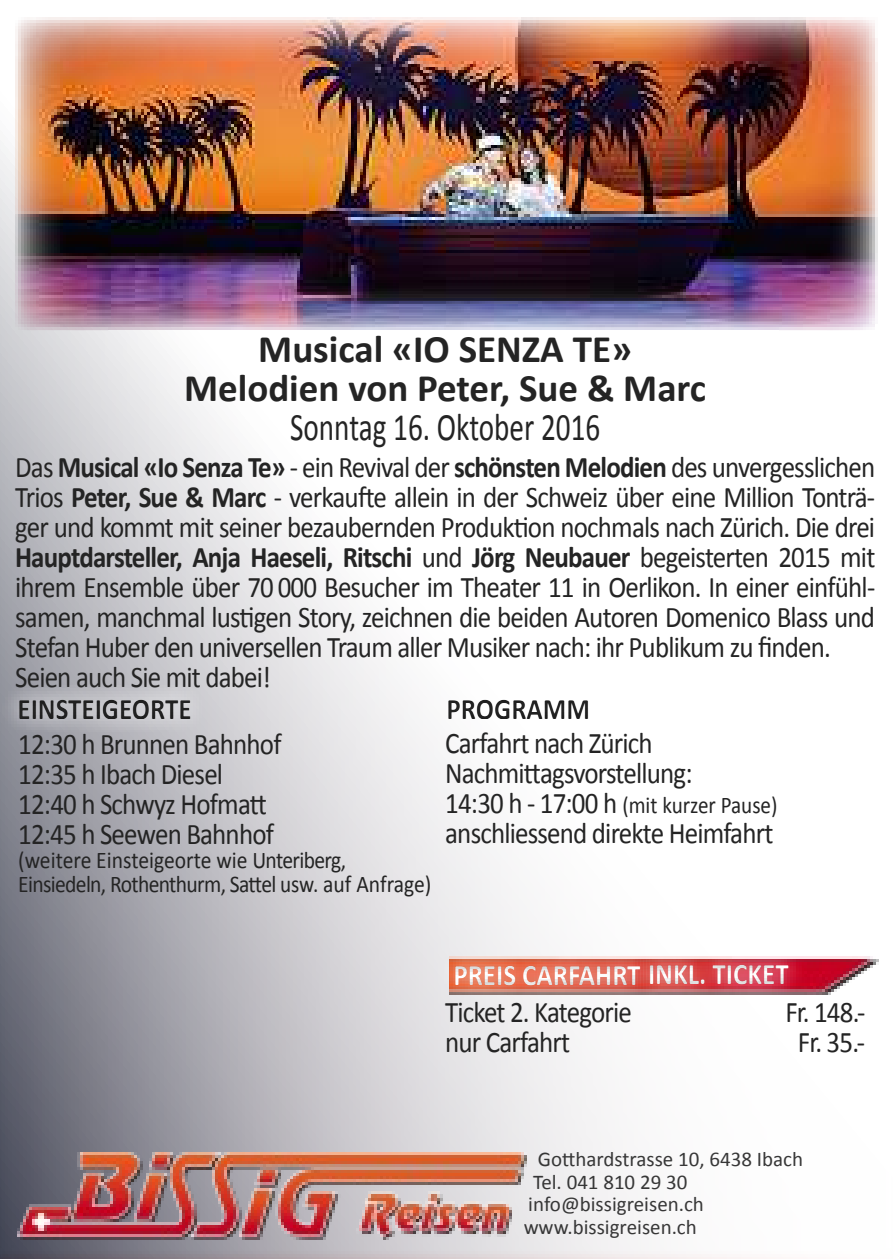
<style>
.page{position:relative;width:893px;height:1259px;background:#fff}
.page>*{position:absolute;margin:0;border:0;box-sizing:border-box;transform-origin:0 0}
.t1{font:700 39px/39px "Calibri";color:#242424;text-align:center}
.t2{font:39px "Calibri";color:#242424;scale:.75 1}
.t3{font:30px/30px "Calibri";letter-spacing:-.03em;color:#242424;scale:.9 1}
.t4{font:700 30px "Calibri";color:#fff;scale:.9 1}
.t5{font:700 30px "Calibri";color:#242424;scale:.9 1}
.t6{font:24px/24px "Calibri";letter-spacing:-.03em;color:#242424;scale:.9 1}
.t7{font:24px "Calibri";letter-spacing:-.01em;color:#242424;scale:.88 1}
.t8{font:21px "Calibri";color:#242424}
.s1{font-weight:700}
.s2{font-size:30px}
</style>
<div class="page">
<div style="left:0;top:0;width:893px;height:1259px;background:#e12d21;opacity:.5"></div>
<img style="left:18px;top:1152px;width:509px;height:87px">
<div style="left:429px;top:680px;width:179px;height:57px;background:#fff"></div>
<div style="left:431px;top:684px;width:187px;height:51px;background:#000;opacity:.5"></div>
<div style="left:0;top:680px;width:209px;height:58px;background:#fff;opacity:.75"></div>
<div style="left:0;top:685px;width:219px;height:51px;background:#000;opacity:.5"></div>
<img style="left:815px;top:950px;width:63px;height:47px">
<div style="left:436px;top:946px;width:222px;height:58px;background:#f3f3f4"></div>
<div style="left:435px;top:951px;width:232px;height:48px;background:#000;opacity:.5"></div>
<img style="left:15px;top:17px;width:863px;height:314px">
<div style="left:630px;top:945px;width:176px;height:58px;background:#fff"></div>
<div style="left:620px;top:950px;width:195px;height:51px;background:#000;opacity:.5"></div>
<h1 class="t1" style="left:184px;top:328px;width:524px">Musical «IO SENZA TE»<br>Melodien von Peter, Sue &amp; Marc</h1>
<h1 class="t2" style="left:290px;top:400px;width:415px">Sonntag 16. Oktober 2016</h1>
<p class="t3" style="left:15px;top:451px;width:957px">Das <span class="s1">Musical «Io Senza Te»</span> - ein Revival der <span class="s1">schönsten Melodien</span> des unvergesslichen Trios <span class="s1">Peter, Sue &amp; Marc</span> - verkaufte allein in der Schweiz über eine Million Tonträ&shy;ger und kommt mit seiner bezaubernden Produktion nochmals nach Zürich. Die drei <span class="s1">Hauptdarsteller, Anja Haeseli, Ritschi</span> und <span class="s1">Jörg Neubauer</span> begeisterten 2015 mit ihrem Ensemble über 70 000 Besucher im Theater 11 in Oerlikon. In einer einfühl&shy;samen, manchmal lustigen Story, zeichnen die beiden Autoren Domenico Blass und Stefan Huber den universellen Traum aller Musiker nach: ihr Publikum zu finden.<br>Seien auch Sie mit dabei!</p>
<p class="t5" style="left:18px;top:687px;width:195px">EINSTEIGEORTE</p>
<p class="t5" style="left:447px;top:687px;width:161px">PROGRAMM</p>
<p class="t3" style="left:18px;top:728px;width:294px">12:30 h Brunnen Bahnhof<br>12:35 h Ibach Diesel<br>12:40 h Schwyz Hofmatt<br>12:45 h Seewen Bahnhof</p>
<p class="t6" style="left:18px;top:847px;width:461px">(weitere Einsteigeorte wie Unteriberg,<br>Einsiedeln, Rothenthurm, Sattel usw. auf Anfrage)</p>
<p class="t3" style="left:445px;top:727px;width:276px">Carfahrt nach Zürich<br>Nachmittagsvorstellung:</p>
<p class="t7" style="left:445px;top:788px;width:379px"><span class="s2">14:30 h - 17:00 h</span> (mit kurzer Pause)</p>
<p class="t3" style="left:445px;top:817px;width:366px">anschliessend direkte Heimfahrt</p>
<p class="t4" style="left:453px;top:953px;width:374px">PREIS CARFAHRT INKL. TICKET</p>
<p class="t3" style="left:445px;top:996px;width:209px">Ticket 2. Kategorie</p>
<p class="t3" style="left:785px;top:996px;width:91px">Fr. 148.-</p>
<p class="t3" style="left:445px;top:1026px;width:140px">nur Carfahrt</p>
<p class="t3" style="left:798px;top:1026px;width:76px">Fr. 35.-</p>
<p class="t8" style="left:538px;top:1144px;width:267px">Gotthardstrasse 10, 6438 Ibach</p>
<p class="t8" style="left:533px;top:1167px;width:156px">Tel. 041 810 29 30</p>
<p class="t8" style="left:528px;top:1189px;width:177px">info@bissigreisen.ch</p>
<p class="t8" style="left:523px;top:1212px;width:175px">www.bissigreisen.ch</p>
</div>
